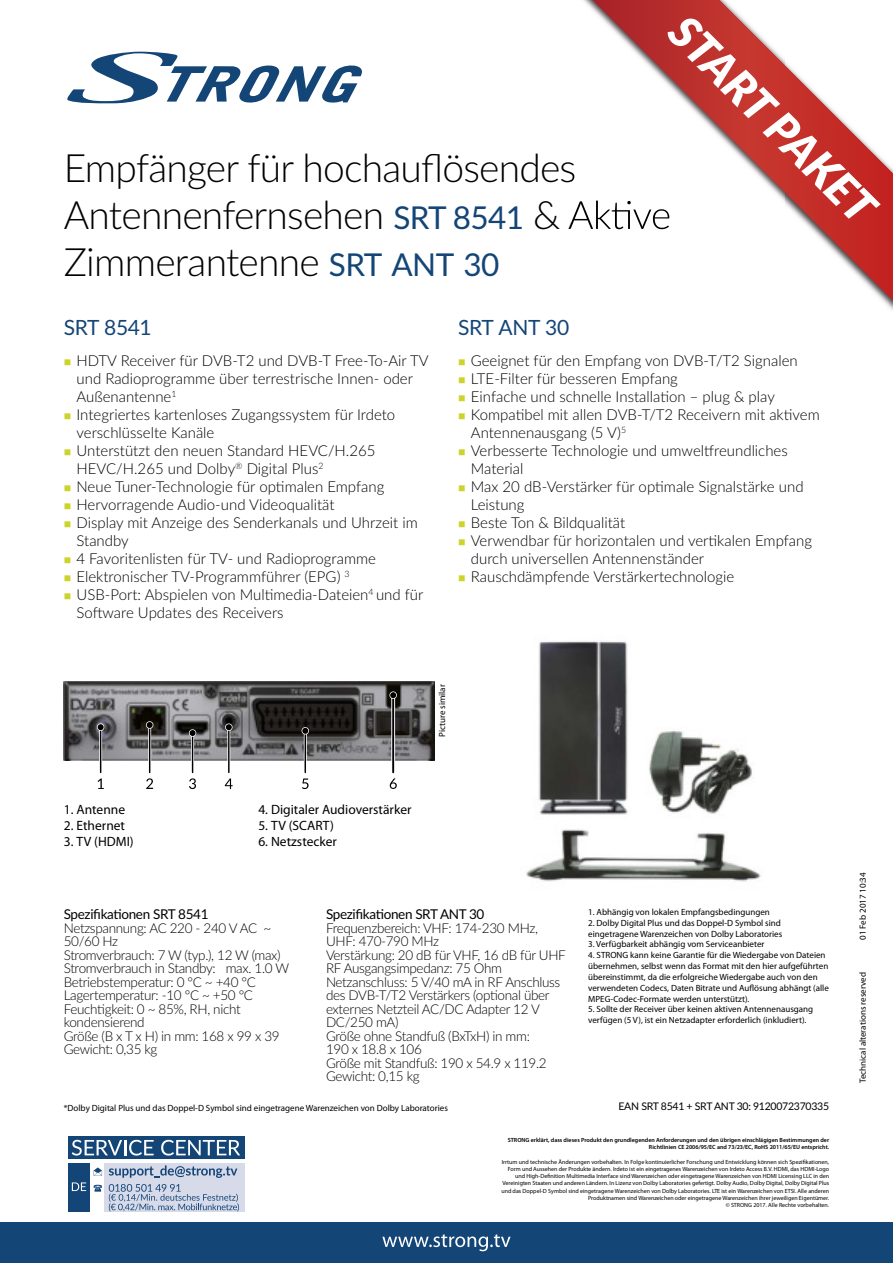
<style>
.page{position:relative;width:893px;height:1263px;background:#fff}
.page>*{position:absolute;margin:0;border:0;box-sizing:border-box;transform-origin:0 0}
.t1{font:300 39px/46.8px "Lato";letter-spacing:-.02em;color:#000}
.t2{font:21px "Lato";letter-spacing:-.02em;color:#144577}
.t3{font:300 15px/18px "Lato";color:#000}
.t4{font:300 13.5px/13.5px "Lato";letter-spacing:-.025em;color:#000}
.t5{font:13.5px "Myriad Pro";color:#000}
.t6{font:13.5px "Lato";letter-spacing:-.025em;color:#000}
.t7{font:10.5px "Lato";letter-spacing:-.025em;color:#000}
.t8{font:9px/10.8px "Myriad Pro";color:#000}
.t9{font:6px/7.2px "Myriad Pro";color:#000;text-align:right}
.t10{font:600 6px/7.2px "Myriad Pro";color:#000;text-align:right}
.s1{font-weight:400;font-size:31.5px;color:#144577}
.s2{color:#ccd32a}
</style>
<div class="page">
<div style="left:0;top:1222px;width:893px;height:41px;background:#144577"></div>
<svg style="left:382px;top:1234px;width:129px;height:17px"></svg>
<svg style="left:67px;top:52px;width:295px;height:52px"></svg>
<svg style="left:68px;top:1136px;width:177px;height:76px;background:#8ca2bd"></svg>
<img style="left:571px;top:162px;width:4px;height:20px">
<img style="left:571px;top:201px;width:21px;height:28px">
<svg style="left:592px;top:0;width:301px;height:301px"></svg>
<svg style="left:668px;top:19px;width:213px;height:200px"></svg>
<img style="left:649px;top:730px;width:103px;height:84px">
<img style="left:526px;top:829px;width:235px;height:53px">
<img style="left:538px;top:641px;width:90px;height:174px">
<img style="left:63px;top:681px;width:372px;height:80px">
<svg style="left:98px;top:778px;width:6px;height:11px"></svg>
<hr style="left:99px;top:727px;width:3px;height:45px;background:#fff">
<hr style="left:100px;top:727px;width:1px;height:45px;background:#000">
<div style="left:97px;top:723px;width:7px;height:8px;border:1px solid #fff;border-radius:50%"></div>
<svg style="left:98px;top:724px;width:6px;height:6px"></svg>
<svg style="left:225px;top:778px;width:8px;height:11px"></svg>
<hr style="left:227px;top:727px;width:3px;height:45px;background:#fff">
<hr style="left:228px;top:727px;width:2px;height:45px;background:#000">
<div style="left:225px;top:723px;width:8px;height:8px;border:1px solid #fff;border-radius:50%"></div>
<svg style="left:226px;top:724px;width:6px;height:6px"></svg>
<svg style="left:189px;top:778px;width:7px;height:11px"></svg>
<hr style="left:191px;top:733px;width:3px;height:39px;background:#fff">
<hr style="left:192px;top:733px;width:1px;height:39px;background:#000">
<div style="left:189px;top:729px;width:7px;height:8px;border:1px solid #fff;border-radius:50%"></div>
<svg style="left:190px;top:730px;width:6px;height:6px"></svg>
<svg style="left:302px;top:778px;width:6px;height:11px"></svg>
<hr style="left:304px;top:731px;width:3px;height:41px;background:#fff">
<hr style="left:305px;top:731px;width:1px;height:41px;background:#000">
<div style="left:302px;top:727px;width:7px;height:7px;border:1px solid #fff;border-radius:50%"></div>
<svg style="left:302px;top:728px;width:6px;height:6px"></svg>
<svg style="left:146px;top:778px;width:7px;height:11px"></svg>
<hr style="left:148px;top:725px;width:3px;height:47px;background:#fff">
<hr style="left:149px;top:725px;width:1px;height:47px;background:#000">
<div style="left:146px;top:721px;width:7px;height:8px;border:1px solid #fff;border-radius:50%"></div>
<svg style="left:147px;top:722px;width:6px;height:6px"></svg>
<svg style="left:390px;top:778px;width:7px;height:11px"></svg>
<svg style="left:391px;top:699px;width:4px;height:73px"></svg>
<hr style="left:392px;top:695px;width:2px;height:77px;background:#000">
<div style="left:389px;top:691px;width:8px;height:8px;border:1px solid #fff;border-radius:50%"></div>
<svg style="left:390px;top:692px;width:6px;height:6px"></svg>
<h1 class="t1" style="left:64px;top:143px;width:609px">Empfänger für hochauflösendes<br>Antennenfernsehen <span class="s1">SRT 8541</span> &amp; Aktive<br>Zimmerantenne <span class="s1">SRT ANT 30</span></h1>
<h2 class="t2" style="left:64px;top:320px;width:89px">SRT 8541</h2>
<p class="t3" style="left:77px;top:351px;width:354px;text-indent:-13px"><span class="s2">■</span> HDTV Receiver für DVB-T2 und DVB-T Free-To-Air TV und Radioprogramme über terrestrische Innen- oder<br>Außenantenne<sup>1</sup></p>
<p class="t3" style="left:77px;top:405px;width:320px;text-indent:-13px"><span class="s2">■</span> Integriertes kartenloses Zugangssystem für Irdeto verschlüsselte Kanäle</p>
<p class="t3" style="left:77px;top:441px;width:300px;text-indent:-13px"><span class="s2">■</span> Unterstützt den neuen Standard HEVC/H.265<br>HEVC/H.265 und Dolby<sup>®</sup> Digital Plus<sup>2</sup></p>
<p class="t3" style="left:64px;top:477px;width:322px"><span class="s2">■</span> Neue Tuner-Technologie für optimalen Empfang</p>
<p class="t3" style="left:64px;top:495px;width:272px"><span class="s2">■</span> Hervorragende Audio-und Videoqualität</p>
<p class="t3" style="left:77px;top:513px;width:343px;text-indent:-13px"><span class="s2">■</span> Display mit Anzeige des Senderkanals und Uhrzeit im<br>Standby</p>
<p class="t3" style="left:64px;top:549px;width:314px"><span class="s2">■</span> 4 Favoritenlisten für TV- und Radioprogramme</p>
<p class="t3" style="left:64px;top:567px;width:287px"><span class="s2">■</span> Elektronischer TV-Programmführer (EPG) <sup>3</sup></p>
<p class="t3" style="left:77px;top:585px;width:348px;text-indent:-13px"><span class="s2">■</span> USB-Port: Abspielen von Multimedia-Dateien<sup>4</sup> und für<br>Software Updates des Receivers</p>
<h2 class="t2" style="left:458px;top:320px;width:113px">SRT ANT 30</h2>
<p class="t3" style="left:458px;top:351px;width:341px"><span class="s2">■</span> Geeignet für den Empfang von DVB-T/T2 Signalen</p>
<p class="t3" style="left:458px;top:369px;width:221px"><span class="s2">■</span> LTE-Filter für besseren Empfang</p>
<p class="t3" style="left:458px;top:387px;width:318px"><span class="s2">■</span> Einfache und schnelle Installation – plug &amp; play</p>
<p class="t3" style="left:471px;top:405px;width:350px;text-indent:-13px"><span class="s2">■</span> Kompatibel mit allen DVB-T/T2 Receivern mit aktivem<br>Antennenausgang (5 V)<sup>5</sup></p>
<p class="t3" style="left:471px;top:441px;width:318px;text-indent:-13px"><span class="s2">■</span> Verbesserte Technologie und umweltfreundliches<br>Material</p>
<p class="t3" style="left:471px;top:477px;width:334px;text-indent:-13px"><span class="s2">■</span> Max 20 dB-Verstärker für optimale Signalstärke und<br>Leistung</p>
<p class="t3" style="left:458px;top:513px;width:169px"><span class="s2">■</span> Beste Ton &amp; Bildqualität</p>
<p class="t3" style="left:471px;top:531px;width:343px;text-indent:-13px"><span class="s2">■</span> Verwendbar für horizontalen und vertikalen Empfang durch universellen Antennenständer</p>
<p class="t3" style="left:458px;top:567px;width:278px"><span class="s2">■</span> Rauschdämpfende Verstärkertechnologie</p>
<p class="t8" style="left:437px;top:737px;width:54px;rotate:-90deg">Picture similar</p>
<p class="t5" style="left:64px;top:803px;width:63px">1. Antenne</p>
<p class="t5" style="left:64px;top:819px;width:63px">2. Ethernet</p>
<p class="t5" style="left:64px;top:835px;width:71px">3. TV (HDMI)</p>
<p class="t5" style="left:258px;top:803px;width:155px">4. Digitaler Audioverstärker</p>
<p class="t5" style="left:258px;top:819px;width:77px">5. TV (SCART)</p>
<p class="t5" style="left:258px;top:835px;width:80px">6. Netzstecker</p>
<p class="t6" style="left:64px;top:905px;width:146px">Spezifikationen SRT 8541</p>
<p class="t4" style="left:64px;top:920px;width:227px">Netzspannung: AC 220 - 240 V AC ~<br>50/60 Hz<br>Stromverbrauch: 7 W (typ.), 12 W (max)<br>Stromverbrauch in Standby: max. 1.0 W<br>Betriebstemperatur: 0 °C ~ +40 °C<br>Lagertemperatur: -10 °C ~ +50 °C<br>Feuchtigkeit: 0 ~ 85%, RH, nicht kondensierend<br>Größe (B x T x H) in mm: 168 x 99 x 39<br>Gewicht: 0,35 kg</p>
<p class="t6" style="left:326px;top:905px;width:160px">Spezifikationen SRT ANT 30</p>
<p class="t4" style="left:326px;top:920px;width:241px">Frequenzbereich: VHF: 174-230 MHz,<br>UHF: 470-790 MHz<br>Verstärkung: 20 dB für VHF, 16 dB für UHF<br>RF Ausgangsimpedanz: 75 Ohm<br>Netzanschluss: 5 V/40 mA in RF Anschluss des DVB-T/T2 Verstärkers (optional über externes Netzteil AC/DC Adapter 12 V<br>DC/250 mA)<br>Größe ohne Standfuß (BxTxH) in mm:<br>190 x 18.8 x 106<br>Größe mit Standfuß: 190 x 54.9 x 119.2<br>Gewicht: 0,15 kg</p>
<p class="t8" style="left:588px;top:907px;width:183px">1. Abhängig von lokalen Empfangsbedingungen</p>
<p class="t8" style="left:588px;top:918px;width:196px">2. Dolby Digital Plus und das Doppel-D Symbol sind eingetragene Warenzeichen von Dolby Laboratories</p>
<p class="t8" style="left:588px;top:939px;width:178px">3. Verfügbarkeit abhängig vom Serviceanbieter</p>
<p class="t8" style="left:588px;top:950px;width:242px">4. STRONG kann keine Garantie für die Wiedergabe von Dateien übernehmen, selbst wenn das Format mit den hier aufgeführten übereinstimmt, da die erfolgreiche Wiedergabe auch von den verwendeten Codecs, Daten Bitrate und Auflösung abhängt (alle MPEG-Codec-Formate werden unterstützt).</p>
<p class="t8" style="left:588px;top:1004px;width:227px">5. Sollte der Receiver über keinen aktiven Antennenausgang verfügen (5 V), ist ein Netzadapter erforderlich (inkludiert).</p>
<p class="t8" style="left:64px;top:1102px;width:386px">*Dolby Digital Plus und das Doppel-D Symbol sind eingetragene Warenzeichen von Dolby Laboratories</p>
<p class="t7" style="left:618px;top:1102px;width:212px">EAN SRT 8541 + SRT ANT 30: 9120072370335</p>
<p class="t10" style="left:508px;top:1137px;width:323px">STRONG erklärt, dass dieses Produkt den grundlegenden Anforderungen und den übrigen einschlägigen Bestimmungen der<br>Richtlinien CE 2006/95/EC and 73/23/EC, RoHS 2011/65/EU entspricht.</p>
<p class="t9" style="left:501px;top:1158px;width:329px">Irrtum und technische Änderungen vorbehalten. In Folge kontinuierlicher Forschung und Entwicklung können sich Spezifikationen, Form und Aussehen der Produkte ändern. Irdeto ist ein eingetragenes Warenzeichen von Irdeto Access B.V. HDMI, das HDMI-Logo und High-Definition Multimedia Interface sind Warenzeichen oder eingetragene Warenzeichen von HDMI Licensing LLC in den Vereinigten Staaten und anderen Ländern. In Lizenz von Dolby Laboratories gefertigt. Dolby Audio, Dolby Digital, Dolby Digital Plus und das Doppel-D Symbol sind eingetragene Warenzeichen von Dolby Laboratories. LTE ist ein Warenzeichen von ETSI. Alle anderen Produktnamen sind Warenzeichen oder eingetragene Warenzeichen ihrer jeweiligen Eigentümer.<br>© STRONG 2017. Alle Rechte vorbehalten.</p>
<p class="t8" style="left:858px;top:940px;width:69px;rotate:-90deg">01 Feb 2017 10:34</p>
<p class="t8" style="left:858px;top:1083px;width:112px;rotate:-90deg">Technical alterations reserved</p>
</div>
